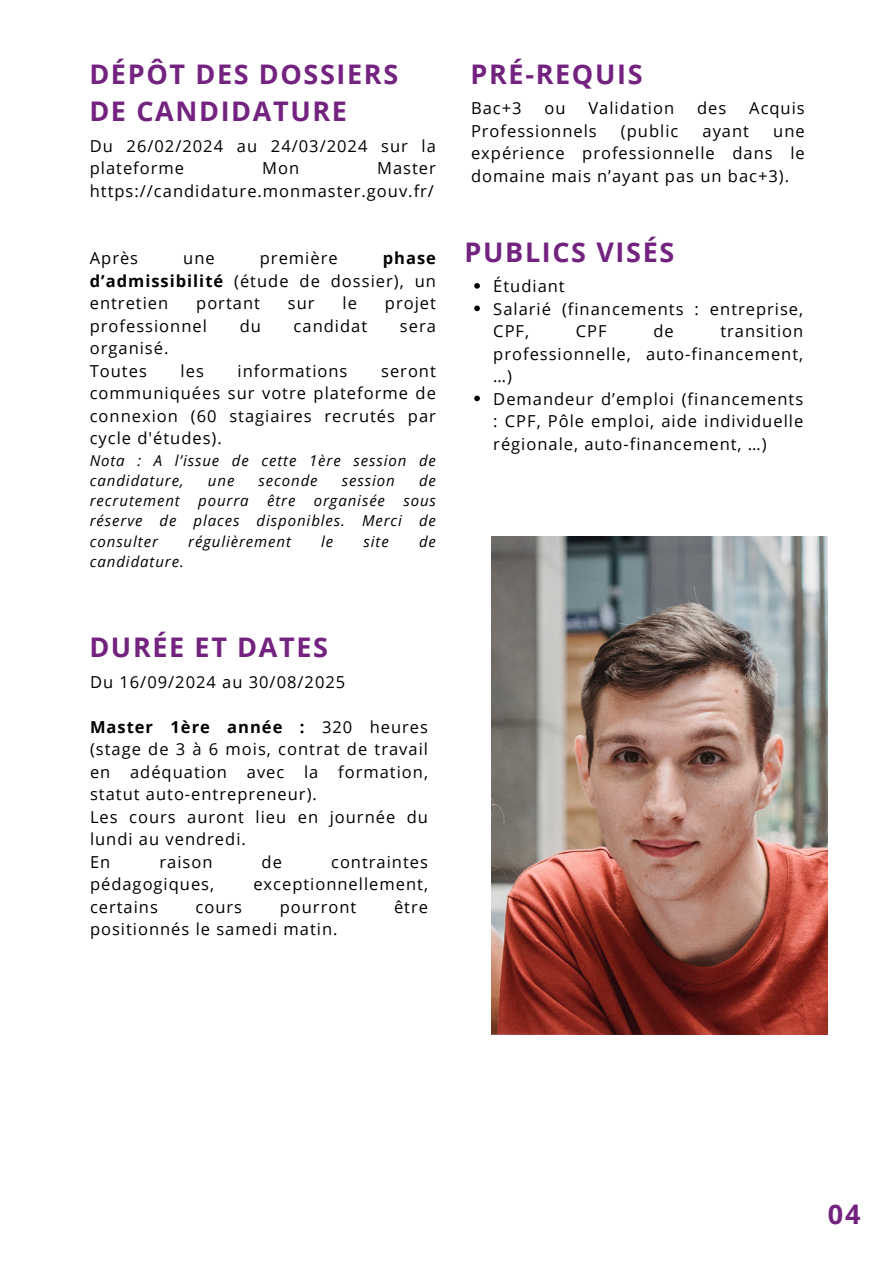
<style>
.page{position:relative;width:894px;height:1264px;background:#fff}
.page>*{position:absolute;margin:0;border:0;box-sizing:border-box;transform-origin:0 0}
.t1{font:700 27px/37.2px "Open Sans";letter-spacing:.06em;color:#732280}
.t2{font:16.5px/22.5px "Open Sans";letter-spacing:.06em;color:#000}
.t3{font:italic 15px/20.2px "Open Sans";letter-spacing:.06em;color:#000}
.s1{font-weight:700}
</style>
<div class="page">
<svg style="left:474px;top:283px;width:5px;height:6px"></svg>
<svg style="left:474px;top:305px;width:5px;height:6px"></svg>
<svg style="left:474px;top:395px;width:5px;height:6px"></svg>
<img style="left:491px;top:536px;width:336px;height:498px">
<h1 class="t1" style="left:89px;top:55px;width:310px">DÉPÔT DES DOSSIERS<br>DE CANDIDATURE</h1>
<p class="t2" style="left:90px;top:134px;width:347px">Du 26/02/2024 au 24/03/2024 sur la plateforme</p>
<p class="t2" style="left:90px;top:156px;width:347px;text-align:right">Master https://candidature.monmaster.gouv.fr/</p>
<p class="t2" style="left:262px;top:156px;width:38px">Mon</p>
<p class="t2" style="left:90px;top:246px;width:50px">Après</p>
<p class="t2" style="left:183px;top:246px;width:33px">une</p>
<p class="t2" style="left:260px;top:246px;width:79px">première</p>
<p class="t2" style="left:90px;top:246px;width:347px;text-align:justify;text-indent:293px"><span class="s1">phase d’admissibilité</span> (étude de dossier), un entretien</p>
<p class="t2" style="left:196px;top:291px;width:65px">portant</p>
<p class="t2" style="left:288px;top:291px;width:28px">sur</p>
<p class="t2" style="left:342px;top:291px;width:16px">le</p>
<p class="t2" style="left:385px;top:291px;width:52px">projet</p>
<p class="t2" style="left:90px;top:314px;width:119px">professionnel</p>
<p class="t2" style="left:239px;top:314px;width:23px">du</p>
<p class="t2" style="left:293px;top:314px;width:75px">candidat</p>
<p class="t2" style="left:400px;top:314px;width:37px">sera</p>
<p class="t2" style="left:90px;top:336px;width:80px">organisé.<br>Toutes</p>
<p class="t2" style="left:180px;top:359px;width:25px">les</p>
<p class="t2" style="left:237px;top:359px;width:111px">informations</p>
<p class="t2" style="left:90px;top:359px;width:347px;text-align:justify;text-indent:291px">seront communiquées sur votre plateforme de connexion (60 stagiaires recrutés par cycle d'études).</p>
<p class="t3" style="left:90px;top:449px;width:347px">Nota : A l’issue de cette 1ère session de candidature,</p>
<p class="t3" style="left:90px;top:470px;width:347px;text-align:justify;text-indent:329px">de recrutement pourra être organisée sous réserve de places disponibles. Merci de consulter</p>
<p class="t3" style="left:208px;top:470px;width:28px">une</p>
<p class="t3" style="left:258px;top:470px;width:61px">seconde</p>
<p class="t3" style="left:342px;top:470px;width:54px">session</p>
<p class="t3" style="left:188px;top:530px;width:104px">régulièrement</p>
<p class="t3" style="left:321px;top:530px;width:14px">le</p>
<p class="t3" style="left:363px;top:530px;width:27px">site</p>
<p class="t3" style="left:419px;top:530px;width:18px">de</p>
<p class="t3" style="left:90px;top:551px;width:95px">candidature.</p>
<h1 class="t1" style="left:89px;top:628px;width:240px">DURÉE ET DATES</h1>
<p class="t2" style="left:90px;top:670px;width:257px">Du 16/09/2024 au 30/08/2025</p>
<p class="t2" style="left:90px;top:715px;width:339px"><span class="s1">Master 1ère année :</span> 320 heures (stage de 3 à 6 mois, contrat de travail en adéquation avec la formation, statut auto-entrepreneur).<br>Les cours auront lieu en journée du lundi au vendredi.<br>En</p>
<p class="t2" style="left:159px;top:850px;width:54px">raison</p>
<p class="t2" style="left:261px;top:850px;width:22px">de</p>
<p class="t2" style="left:331px;top:850px;width:98px">contraintes</p>
<p class="t2" style="left:90px;top:872px;width:126px">pédagogiques,</p>
<p class="t2" style="left:253px;top:872px;width:176px">exceptionnellement,</p>
<p class="t2" style="left:90px;top:895px;width:69px">certains</p>
<p class="t2" style="left:195px;top:895px;width:48px">cours</p>
<p class="t2" style="left:280px;top:895px;width:78px">pourront</p>
<p class="t2" style="left:394px;top:895px;width:36px">être</p>
<p class="t2" style="left:90px;top:917px;width:249px">positionnés le samedi matin.</p>
<h1 class="t1" style="left:470px;top:55px;width:173px">PRÉ-REQUIS</h1>
<p class="t2" style="left:471px;top:97px;width:52px">Bac+3</p>
<p class="t2" style="left:544px;top:97px;width:23px">ou</p>
<p class="t2" style="left:588px;top:97px;width:87px">Validation</p>
<p class="t2" style="left:697px;top:97px;width:31px">des</p>
<p class="t2" style="left:749px;top:97px;width:57px">Acquis</p>
<p class="t2" style="left:471px;top:119px;width:127px">Professionnels</p>
<p class="t2" style="left:620px;top:119px;width:59px">(public</p>
<p class="t2" style="left:702px;top:119px;width:48px">ayant</p>
<p class="t2" style="left:471px;top:119px;width:335px;text-align:justify;text-indent:302px">une expérience professionnelle dans le domaine mais n’ayant pas un bac+3).</p>
<h1 class="t1" style="left:464px;top:232px;width:211px">PUBLICS VISÉS</h1>
<p class="t2" style="left:493px;top:274px;width:311px">Étudiant<br>Salarié (financements : entreprise,<br>CPF,</p>
<p class="t2" style="left:575px;top:319px;width:32px">CPF</p>
<p class="t2" style="left:653px;top:319px;width:22px">de</p>
<p class="t2" style="left:493px;top:319px;width:311px;text-indent:227px">transition professionnelle, auto-financement, …)<br>Demandeur d’emploi (financements : CPF, Pôle emploi, aide individuelle régionale, auto-financement, …)</p>
<h1 class="t1" style="left:827px;top:1194px;width:34px">04</h1>
</div>
